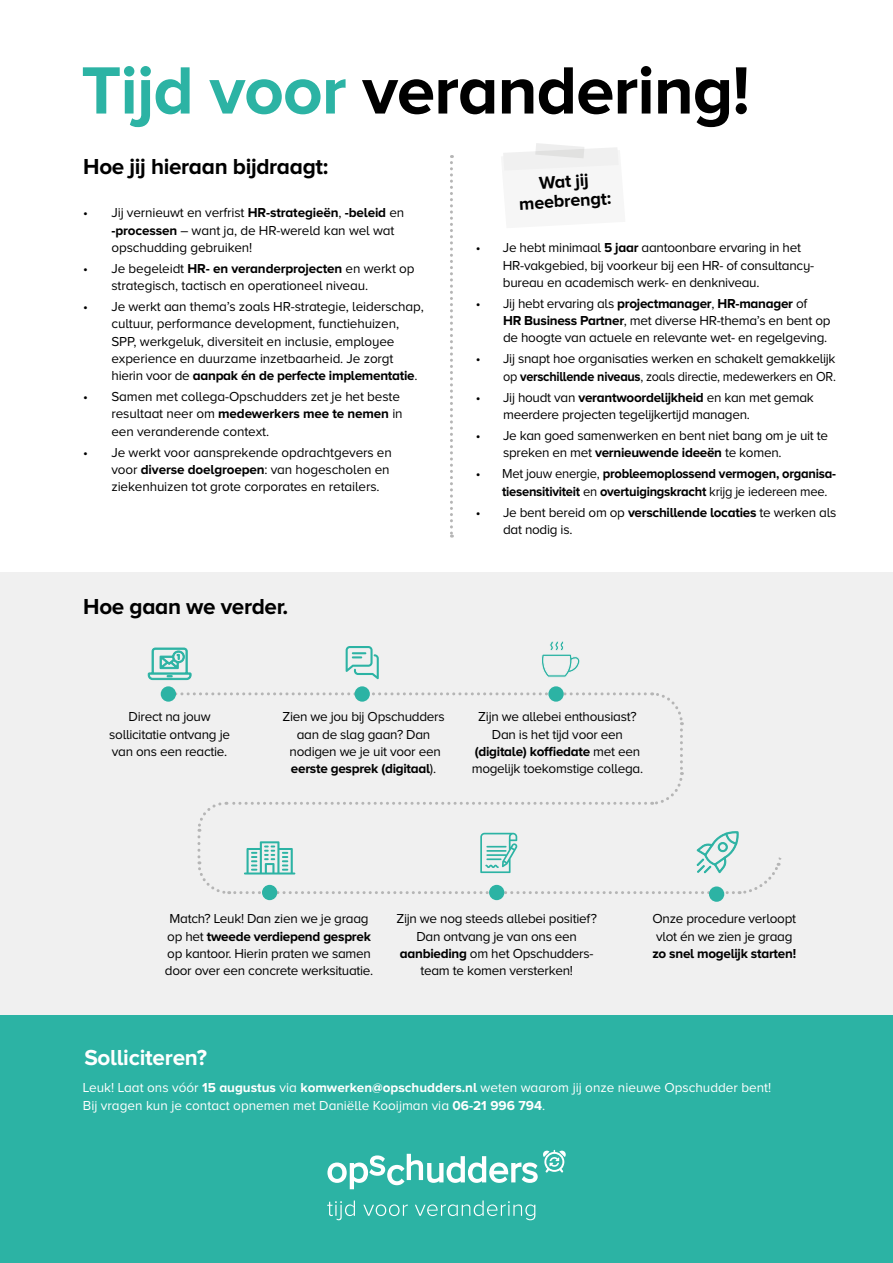
<style>
.page{position:relative;width:893px;height:1263px;background:#fff}
.page>*{position:absolute;margin:0;border:0;box-sizing:border-box;transform-origin:0 0}
.t1{font:700 69.3px "Proxima Nova A";letter-spacing:-.015em;color:#000}
.t2{font:700 22.5px "Proxima Nova A";letter-spacing:-.015em;color:#000}
.t3{font:700 22.5px "Proxima Nova A";letter-spacing:-.01em;color:#fff}
.t4{font:700 18px "Proxima Nova A";color:#000}
.t5{font:13.5px/17.2px "Proxima Nova A";letter-spacing:-.02em;color:#000}
.t6{font:13.5px "Proxima Nova A";color:#fff}
.t7{font:700 13.5px/17.2px "Proxima Nova A";letter-spacing:-.02em;color:#000;scale:.96 1}
.s1{color:#2cb3a4}
.s2{font-weight:700}
.s3{font-weight:400}
</style>
<div class="page">
<div style="left:0;top:1014px;width:893px;height:249px;background:#2cb3a4"></div>
<div style="left:0;top:571px;width:893px;height:443px;background:#f0f0f0"></div>
<svg style="left:327px;top:1200px;width:28px;height:20px"></svg>
<svg style="left:363px;top:1204px;width:45px;height:12px"></svg>
<svg style="left:415px;top:1200px;width:120px;height:20px"></svg>
<svg style="left:327px;top:1150px;width:239px;height:39px"></svg>
<div style="left:161px;top:686px;width:15px;height:16px;background:#2cb3a4;border-radius:50%"></div>
<svg style="left:355px;top:686px;width:15px;height:16px"></svg>
<svg style="left:548px;top:686px;width:16px;height:16px"></svg>
<div style="left:262px;top:885px;width:15px;height:15px;background:#2cb3a4;border-radius:50%"></div>
<div style="left:489px;top:885px;width:15px;height:15px;background:#2cb3a4;border-radius:50%"></div>
<div style="left:709px;top:886px;width:15px;height:16px;background:#2cb3a4;border-radius:50%"></div>
<svg style="left:450px;top:155px;width:3px;height:383px"></svg>
<svg style="left:503px;top:143px;width:116px;height:28px"></svg>
<svg style="left:541px;top:641px;width:39px;height:36px"></svg>
<svg style="left:170px;top:691px;width:612px;height:205px"></svg>
<svg style="left:346px;top:646px;width:33px;height:33px"></svg>
<svg style="left:148px;top:648px;width:44px;height:32px"></svg>
<p class="t1" style="left:81px;top:51px;width:670px"><span class="s1">Tijd voor</span> verandering!</p>
<p class="t2" style="left:83px;top:154px;width:247px">Hoe jij hieraan bijdraagt:</p>
<p class="t5" style="left:111px;top:204px;width:294px;text-indent:-28px">• Jij vernieuwt en verfrist <span class="s2">HR-strategieën</span>, <span class="s2">-beleid</span> en <span class="s2">-processen</span> – want ja, de HR-wereld kan wel wat opschudding gebruiken!</p>
<p class="t5" style="left:111px;top:260px;width:305px;text-indent:-28px">• Je begeleidt <span class="s2">HR- en veranderprojecten</span> en werkt op strategisch, tactisch en operationeel niveau.</p>
<p class="t5" style="left:111px;top:298px;width:314px;text-indent:-28px">• Je werkt aan thema’s zoals HR-strategie, leiderschap, cultuur, performance development, functiehuizen, SPP, werkgeluk, diversiteit en inclusie, employee experience en duurzame inzetbaarheid. Je zorgt hierin voor de <span class="s2">aanpak én de perfecte implementatie</span>.</p>
<p class="t5" style="left:111px;top:388px;width:293px;text-indent:-28px">• Samen met collega-Opschudders zet je het beste resultaat neer om <span class="s2">medewerkers mee te nemen</span> in een veranderende context.</p>
<p class="t5" style="left:111px;top:443px;width:282px;text-indent:-28px">• Je werkt voor aansprekende opdrachtgevers en voor <span class="s2">diverse doelgroepen</span>: van hogescholen en ziekenhuizen tot grote corporates en retailers.</p>
<p class="t2" style="left:83px;top:594px;width:207px">Hoe gaan we verder.</p>
<p class="t4" style="left:538px;top:173px;width:51px;rotate:-4deg">Wat jij</p>
<p class="t4" style="left:518px;top:194px;width:94px;rotate:-4deg">meebrengt:</p>
<p class="t5" style="left:503px;top:239px;width:313px;text-indent:-27px">• Je hebt minimaal <span class="s2">5 jaar</span> aantoonbare ervaring in het<br>HR-vakgebied, bij voorkeur bij een HR- of consultancy&shy;bureau en academisch werk- en denkniveau.</p>
<p class="t5" style="left:503px;top:295px;width:329px;text-indent:-27px">• Jij hebt ervaring als <span class="s2">projectmanager</span>, <span class="s2">HR-manager</span> of<br><span class="s2">HR Business Partner</span>, met diverse HR-thema’s en bent op de hoogte van actuele en relevante wet- en regelgeving.</p>
<p class="t5" style="left:476px;top:350px;width:362px;text-align:right">• Jij snapt hoe organisaties werken en schakelt gemakkelijk op <span class="s2">verschillende niveaus</span>, zoals directie, medewerkers en OR.</p>
<p class="t5" style="left:503px;top:388px;width:312px;text-indent:-27px">• Jij houdt van <span class="s2">verantwoordelijkheid</span> en kan met gemak meerdere projecten tegelijkertijd managen.</p>
<p class="t5" style="left:503px;top:427px;width:327px;text-indent:-27px">• Je kan goed samenwerken en bent niet bang om je uit te spreken en met <span class="s2">vernieuwende ideeën</span> te komen.</p>
<p class="t7" style="left:502px;top:465px;width:349px;text-indent:-26px"><span class="s3">• Met jouw energie,</span> probleemoplossend vermogen, organisa&shy;tiesensitiviteit <span class="s3">en</span> overtuigingskracht <span class="s3">krijg je iedereen mee.</span></p>
<p class="t5" style="left:503px;top:503px;width:335px;text-indent:-27px">• Je bent bereid om op <span class="s2">verschillende locaties</span> te werken als dat nodig is.</p>
<p class="t5" style="left:109px;top:708px;width:122px;text-align:center">Direct na jouw sollicitatie ontvang je van ons een reactie.</p>
<p class="t5" style="left:282px;top:708px;width:164px;text-align:center">Zien we jou bij Opschudders aan de slag gaan? Dan nodigen we je uit voor een <span class="s2">eerste gesprek (digitaal</span>).</p>
<p class="t5" style="left:472px;top:708px;width:173px;text-align:center">Zijn we allebei enthousiast?<br>Dan is het tijd voor een <span class="s2">(digitale) koffiedate</span> met een mogelijk toekomstige collega.</p>
<p class="t5" style="left:165px;top:910px;width:210px;text-align:center">Match? Leuk! Dan zien we je graag op het <span class="s2">tweede verdiepend gesprek </span>op kantoor. Hierin praten we samen door over een concrete werksituatie.</p>
<p class="t5" style="left:396px;top:910px;width:202px;text-align:center">Zijn we nog steeds allebei positief?<br>Dan ontvang je van ons een <span class="s2">aanbieding</span> om het Opschudders&shy;team te komen versterken!</p>
<p class="t5" style="left:652px;top:910px;width:145px">Onze procedure verloopt vlot én we zien je graag <span class="s2">zo snel mogelijk starten!</span></p>
<p class="t3" style="left:84px;top:1045px;width:124px">Solliciteren?</p>
<p class="t6" style="left:83px;top:1080px;width:690px">Leuk! Laat ons vóór <span class="s2">15 augustus</span> via <span class="s2">komwerken@opschudders.nl</span> weten waarom jij onze nieuwe Opschudder bent!</p>
<p class="t6" style="left:83px;top:1097px;width:464px">Bij vragen kun je contact opnemen met Daniëlle Kooijman via <span class="s2">06-21 996 794</span>.</p>
</div>
